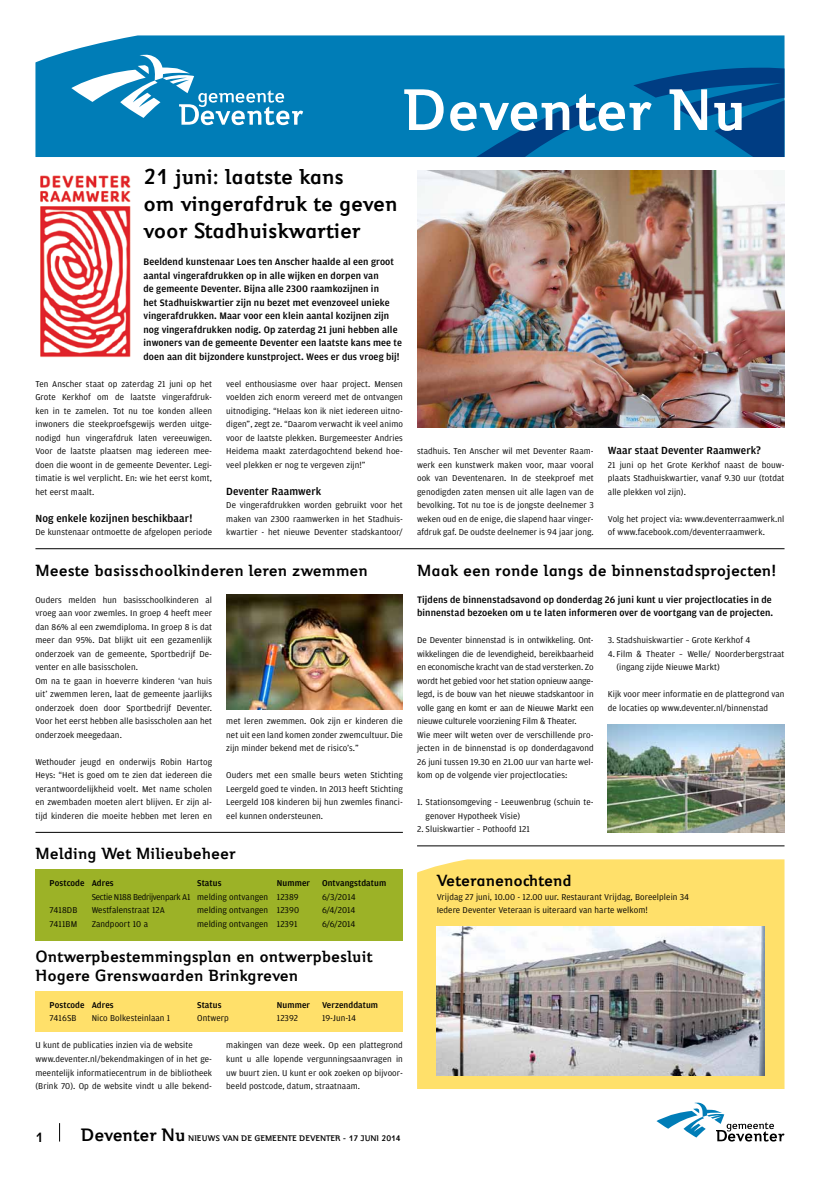
<style>
.page{position:relative;width:820px;height:1177px;background:#fff}
.page>*{position:absolute;margin:0;border:0;box-sizing:border-box;transform-origin:0 0}
.t1{font:700 65px "Jeunesse";color:#fff}
.t2{font:700 24px/27px "Jeunesse";letter-spacing:-.005em;color:#000}
.t3{font:700 20px "Jeunesse";color:#000}
.t4{font:700 18px/19.6px "Jeunesse";color:#000}
.t5{font:700 15px "Jeunesse";color:#000}
.t6{font:500 11px "Amplitude";letter-spacing:.01em;color:#000}
.t7{font:500 10px/13.5px "Amplitude";letter-spacing:.01em;color:#000}
.t8{font:9px/13.5px "Amplitude";letter-spacing:.01em;color:#000;text-align:justify}
.t9{font:500 9px "Amplitude";letter-spacing:.01em;color:#000}
.t10{font:9px "Amplitude";letter-spacing:-.03em;color:#000}
.t11{font:700 9px "Jeunesse";color:#000}
</style>
<div class="page">
<svg style="left:656px;top:1102px;width:128px;height:39px"></svg>
<svg style="left:59px;top:1123px;width:1px;height:18px"></svg>
<div style="left:35px;top:35px;width:749px;height:122px;background:#007db7"></div>
<svg style="left:376px;top:67px;width:408px;height:90px;background:#006daa"></svg>
<svg style="left:71px;top:54px;width:232px;height:71px"></svg>
<div style="left:417px;top:859px;width:367px;height:229px;background:#ffe06a"></div>
<img style="left:417px;top:170px;width:367px;height:257px">
<img style="left:40px;top:175px;width:91px;height:183px">
<hr style="left:35px;top:548px;width:749px;height:1px;background:#000">
<img style="left:607px;top:724px;width:177px;height:108px">
<img style="left:226px;top:594px;width:177px;height:115px">
<hr style="left:35px;top:832px;width:368px;height:1px;background:#000">
<hr style="left:417px;top:845px;width:367px;height:1px;background:#000">
<img style="left:436px;top:926px;width:328px;height:149px">
<div style="left:35px;top:869px;width:368px;height:71px;background:#9cb227"></div>
<div style="left:35px;top:990px;width:368px;height:41px;background:#ffe06a"></div>
<h1 class="t1" style="left:403px;top:72px;width:345px">Deventer Nu</h1>
<h2 class="t2" style="left:143px;top:163px;width:255px">21 juni: laatste kans<br>om vingerafdruk te geven voor Stadhuiskwartier</h2>
<p class="t7" style="left:143px;top:255px;width:260px">Beeldend kunstenaar Loes ten Anscher haalde al een groot aantal vingerafdrukken op in alle wijken en dorpen van<br>de gemeente Deventer. Bijna alle 2300 raamkozijnen in<br>het Stadhuiskwartier zijn nu bezet met evenzoveel unieke vingerafdrukken. Maar voor een klein aantal kozijnen zijn nog vingerafdrukken nodig. Op zaterdag 21 juni hebben alle inwoners van de gemeente Deventer een laatste kans mee te doen aan dit bijzondere kunstproject. Wees er dus vroeg bij!</p>
<p class="t8" style="left:35px;top:377px;width:178px">Ten Anscher staat op zaterdag 21 juni op het Grote Kerkhof om de laatste vingerafdruk&shy;ken in te zamelen. Tot nu toe konden alleen inwoners die steekproefsgewijs werden uitge&shy;nodigd hun vingerafdruk laten vereeuwigen.<br>Voor de laatste plaatsen mag iedereen mee&shy;doen die woont in de gemeente Deventer. Legi&shy;timatie is wel verplicht. En: wie het eerst komt, het eerst maalt.</p>
<p class="t6" style="left:35px;top:512px;width:158px">Nog enkele kozijnen beschikbaar!</p>
<p class="t8" style="left:35px;top:525px;width:178px">De kunstenaar ontmoette de afgelopen periode</p>
<p class="t8" style="left:226px;top:377px;width:178px">veel enthousiasme over haar project. Mensen voelden zich enorm vereerd met de ontvangen uitnodiging. “Helaas kon ik niet iedereen uitno&shy;digen”, zegt ze. “Daarom verwacht ik veel animo voor de laatste plekken. Burgemeester Andries Heidema maakt zaterdagochtend bekend hoe&shy;veel plekken er nog te vergeven zijn!”</p>
<p class="t6" style="left:226px;top:485px;width:96px">Deventer Raamwerk</p>
<p class="t8" style="left:226px;top:498px;width:178px">De vingerafdrukken worden gebruikt voor het maken van 2300 raamwerken in het Stadhuis&shy;kwartier - het nieuwe Deventer stadskantoor/</p>
<h3 class="t4" style="left:35px;top:560px;width:334px">Meeste basisschoolkinderen leren zwemmen</h3>
<p class="t8" style="left:35px;top:593px;width:178px;text-align:left">Ouders melden hun basisschoolkinderen al vroeg aan voor zwemles. In groep 4 heeft meer dan 86% al een zwemdiploma. In groep 8 is dat meer dan 95%. Dat blijkt uit een gezamenlijk onderzoek van de gemeente, Sportbedrijf De&shy;venter en alle basisscholen.<br>Om na te gaan in hoeverre kinderen ‘van huis uit’ zwemmen leren, laat de gemeente jaarlijks onderzoek doen door Sportbedrijf Deventer.<br>Voor het eerst hebben alle basisscholen aan het onderzoek meegedaan.</p>
<p class="t8" style="left:35px;top:755px;width:178px">Wethouder jeugd en onderwijs Robin Hartog Heys: “Het is goed om te zien dat iedereen die verantwoordelijkheid voelt. Met name scholen en zwembaden moeten alert blijven. Er zijn al&shy;tijd kinderen die moeite hebben met leren en</p>
<p class="t8" style="left:226px;top:714px;width:178px">met leren zwemmen. Ook zijn er kinderen die net uit een land komen zonder zwemcultuur. Die zijn minder bekend met de risico’s.”</p>
<p class="t8" style="left:226px;top:768px;width:178px">Ouders met een smalle beurs weten Stichting Leergeld goed te vinden. In 2013 heeft Stichting Leergeld 108 kinderen bij hun zwemles financi&shy;eel kunnen ondersteunen.</p>
<h3 class="t4" style="left:35px;top:844px;width:201px">Melding Wet Milieubeheer</h3>
<p class="t9" style="left:50px;top:878px;width:66px">Postcode Adres</p>
<p class="t9" style="left:197px;top:878px;width:26px">Status</p>
<p class="t9" style="left:277px;top:878px;width:35px">Nummer</p>
<p class="t9" style="left:322px;top:878px;width:66px">Ontvangstdatum</p>
<p class="t10" style="left:92px;top:891px;width:208px">Sectie N188 Bedrijvenpark A1 melding ontvangen 12389</p>
<p class="t8" style="left:322px;top:890px;width:35px">6/3/2014</p>
<p class="t8" style="left:50px;top:903px;width:29px">7418DB</p>
<p class="t8" style="left:92px;top:903px;width:75px">Westfalenstraat 12A</p>
<p class="t8" style="left:197px;top:903px;width:103px">melding ontvangen 12390</p>
<p class="t8" style="left:322px;top:903px;width:35px">6/4/2014</p>
<p class="t8" style="left:50px;top:917px;width:29px">7411BM</p>
<p class="t8" style="left:92px;top:917px;width:58px">Zandpoort 10 a</p>
<p class="t8" style="left:197px;top:917px;width:102px">melding ontvangen 12391</p>
<p class="t8" style="left:322px;top:917px;width:35px">6/6/2014</p>
<h3 class="t4" style="left:35px;top:946px;width:338px">Ontwerpbestemmingsplan en ontwerpbesluit<br>Hogere Grenswaarden Brinkgreven</h3>
<p class="t9" style="left:50px;top:999px;width:66px">Postcode Adres</p>
<p class="t9" style="left:197px;top:999px;width:26px">Status</p>
<p class="t9" style="left:277px;top:999px;width:35px">Nummer</p>
<p class="t9" style="left:322px;top:999px;width:58px">Verzenddatum</p>
<p class="t8" style="left:50px;top:1011px;width:28px">7416SB</p>
<p class="t8" style="left:92px;top:1011px;width:80px">Nico Bolkesteinlaan 1</p>
<p class="t8" style="left:197px;top:1011px;width:33px">Ontwerp</p>
<p class="t8" style="left:277px;top:1011px;width:23px">12392</p>
<p class="t8" style="left:322px;top:1011px;width:36px">19-Jun-14</p>
<p class="t8" style="left:35px;top:1038px;width:178px;text-align:left">U kunt de publicaties inzien via de website www.deventer.nl/bekendmakingen of in het ge&shy;meentelijk informatiecentrum in de bibliotheek (Brink 70). Op de website vindt u alle bekend-</p>
<p class="t8" style="left:226px;top:1038px;width:178px">makingen van deze week. Op een plattegrond kunt u alle lopende vergunningsaanvragen in uw buurt zien. U kunt er ook zoeken op bijvoor&shy;beeld postcode, datum, straatnaam.</p>
<p class="t8" style="left:417px;top:444px;width:178px">stadhuis. Ten Anscher wil met Deventer Raam&shy;werk een kunstwerk maken voor, maar vooral ook van Deventenaren. In de steekproef met genodigden zaten mensen uit alle lagen van de bevolking. Tot nu toe is de jongste deelnemer 3 weken oud en de enige, die slapend haar vinger&shy;afdruk gaf. De oudste deelnemer is 94 jaar jong.</p>
<p class="t6" style="left:607px;top:444px;width:155px">Waar staat Deventer Raamwerk?</p>
<p class="t8" style="left:607px;top:458px;width:178px">21 juni op het Grote Kerkhof naast de bouw&shy;plaats Stadhuiskwartier, vanaf 9.30 uur (totdat alle plekken vol zijn).</p>
<p class="t8" style="left:607px;top:512px;width:178px">Volg het project via: www.deventerraamwerk.nl of www.facebook.com/deventerraamwerk.</p>
<h3 class="t4" style="left:417px;top:560px;width:361px">Maak een ronde langs de binnenstadsprojecten!</h3>
<p class="t7" style="left:417px;top:592px;width:357px">Tijdens de binnenstadsavond op donderdag 26 juni kunt u vier projectlocaties in de binnenstad bezoeken om u te laten informeren over de voortgang van de projecten.</p>
<p class="t8" style="left:417px;top:633px;width:178px;text-align:left">De Deventer binnenstad is in ontwikkeling. Ont&shy;wikkelingen die de levendigheid, bereikbaarheid en economische kracht van de stad versterken. Zo wordt het gebied voor het station opnieuw aange&shy;legd, is de bouw van het nieuwe stadskantoor in volle gang en komt er aan de Nieuwe Markt een nieuwe culturele voorziening Film &amp; Theater.<br>Wie meer wilt weten over de verschillende pro&shy;jecten in de binnenstad is op donderdagavond 26 juni tussen 19.30 en 21.00 uur van harte wel&shy;kom op de volgende vier projectlocaties:</p>
<p class="t8" style="left:425px;top:795px;width:169px;text-indent:-9px">1. Stationsomgeving – Leeuwenbrug (schuin te&shy;genover Hypotheek Visie)</p>
<p class="t8" style="left:417px;top:822px;width:114px">2. Sluiskwartier – Pothoofd 121</p>
<p class="t8" style="left:607px;top:633px;width:144px">3. Stadshuiskwartier – Grote Kerkhof 4</p>
<p class="t8" style="left:616px;top:647px;width:169px;text-indent:-9px">4. Film &amp; Theater – Welle/ Noorderbergstraat (ingang zijde Nieuwe Markt)</p>
<p class="t8" style="left:607px;top:687px;width:178px">Kijk voor meer informatie en de plattegrond van de locaties op www.deventer.nl/binnenstad</p>
<h3 class="t4" style="left:436px;top:871px;width:137px">Veteranenochtend</h3>
<p class="t8" style="left:436px;top:890px;width:254px">Vrijdag 27 juni, 10.00 - 12.00 uur. Restaurant Vrijdag, Boreelplein 34<br>Iedere Deventer Veteraan is uiteraard van harte welkom!</p>
<h3 class="t5" style="left:35px;top:1128px;width:10px">1</h3>
<h3 class="t3" style="left:81px;top:1123px;width:106px">Deventer Nu</h3>
<p class="t11" style="left:188px;top:1133px;width:214px">nieuws van de gemeente deventer - 17 juni 2014</p>
</div>
